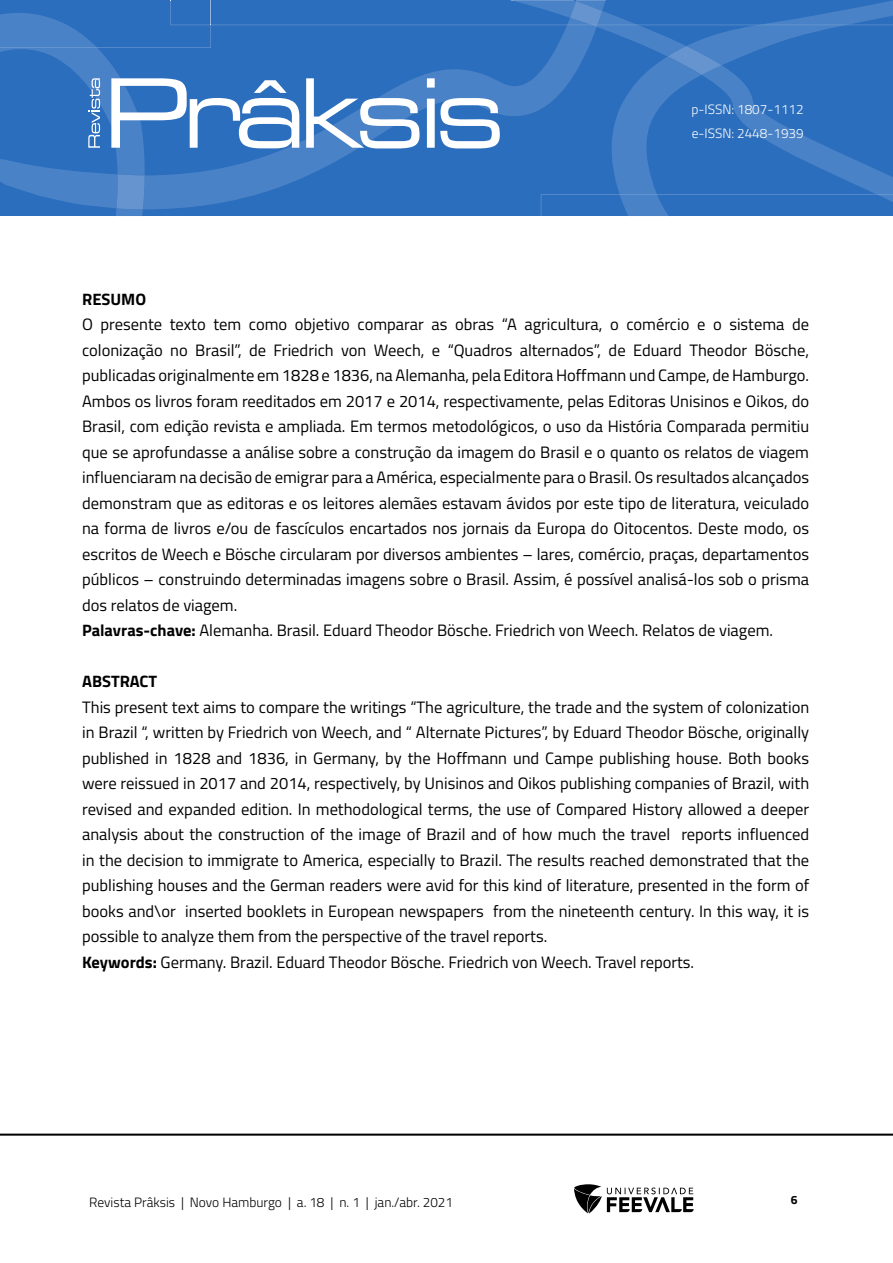
<style>
.page{position:relative;width:893px;height:1263px;background:#fff}
.page>*{position:absolute;margin:0;border:0;box-sizing:border-box;transform-origin:0 0}
.t1{font:16.5px/25.5px "Titillium Web";color:#000}
.t2{font:700 16.5px "Titillium Web";color:#000}
.t3{font:300 13.5px "Titillium Web";color:#000}
.t4{font:300 13.5px/24px "Titillium Web";color:#fff}
.t5{font:700 12px "Titillium Web";color:#000}
.s1{font-weight:700}
</style>
<div class="page">
<hr style="left:0;top:1133px;width:893px;height:3px;background:#000">
<svg style="left:574px;top:1184px;width:120px;height:29px"></svg>
<svg style="left:0;top:0;width:893px;height:216px;background:#3c79c2"></svg>
<p class="t4" style="left:691px;top:97px;width:114px">p-ISSN: 1807-1112 e-ISSN: 2448-1939</p>
<p class="t2" style="left:82px;top:286px;width:66px">RESUMO</p>
<p class="t1" style="left:82px;top:311px;width:729px">O presente texto tem como objetivo comparar as obras “A agricultura, o comércio e o sistema de colonização no Brasil”, de Friedrich von Weech, e “Quadros alternados”, de Eduard Theodor Bösche, publicadas originalmente em 1828 e 1836, na Alemanha, pela Editora Hoffmann und Campe, de Hamburgo.<br>Ambos os livros foram reeditados em 2017 e 2014, respectivamente, pelas Editoras Unisinos e Oikos, do Brasil, com edição revista e ampliada. Em termos metodológicos, o uso da História Comparada permitiu que se aprofundasse a análise sobre a construção da imagem do Brasil e o quanto os relatos de viagem influenciaram na decisão de emigrar para a América, especialmente para o Brasil. Os resultados alcançados demonstram que as editoras e os leitores alemães estavam ávidos por este tipo de literatura, veiculado na forma de livros e/ou de fascículos encartados nos jornais da Europa do Oitocentos. Deste modo, os escritos de Weech e Bösche circularam por diversos ambientes – lares, comércio, praças, departamentos públicos – construindo determinadas imagens sobre o Brasil. Assim, é possível analisá-los sob o prisma dos relatos de viagem.<br><span class="s1">Palavras-chave:</span> Alemanha. Brasil. Eduard Theodor Bösche. Friedrich von Weech. Relatos de viagem.</p>
<p class="t2" style="left:82px;top:669px;width:77px">ABSTRACT</p>
<p class="t1" style="left:82px;top:693px;width:729px">This present text aims to compare the writings “The agriculture, the trade and the system of colonization in Brazil “, written by Friedrich von Weech, and “ Alternate Pictures”, by Eduard Theodor Bösche, originally published in 1828 and 1836, in Germany, by the Hoffmann und Campe publishing house. Both books were reissued in 2017 and 2014, respectively, by Unisinos and Oikos publishing companies of Brazil, with revised and expanded edition. In methodological terms, the use of Compared History allowed a deeper analysis about the construction of the image of Brazil and of how much the travel reports influenced in the decision to immigrate to America, especially to Brazil. The results reached demonstrated that the publishing houses and the German readers were avid for this kind of literature, presented in the form of books and\or inserted booklets in European newspapers from the nineteenth century. In this way, it is possible to analyze them from the perspective of the travel reports.<br><span class="s1">Keywords:</span> Germany. Brazil. Eduard Theodor Bösche. Friedrich von Weech. Travel reports.</p>
<p class="t3" style="left:89px;top:1192px;width:365px">Revista Prâksis | Novo Hamburgo | a. 18 | n. 1 | jan./abr. 2021</p>
<p class="t5" style="left:791px;top:1190px;width:8px">6</p>
</div>
